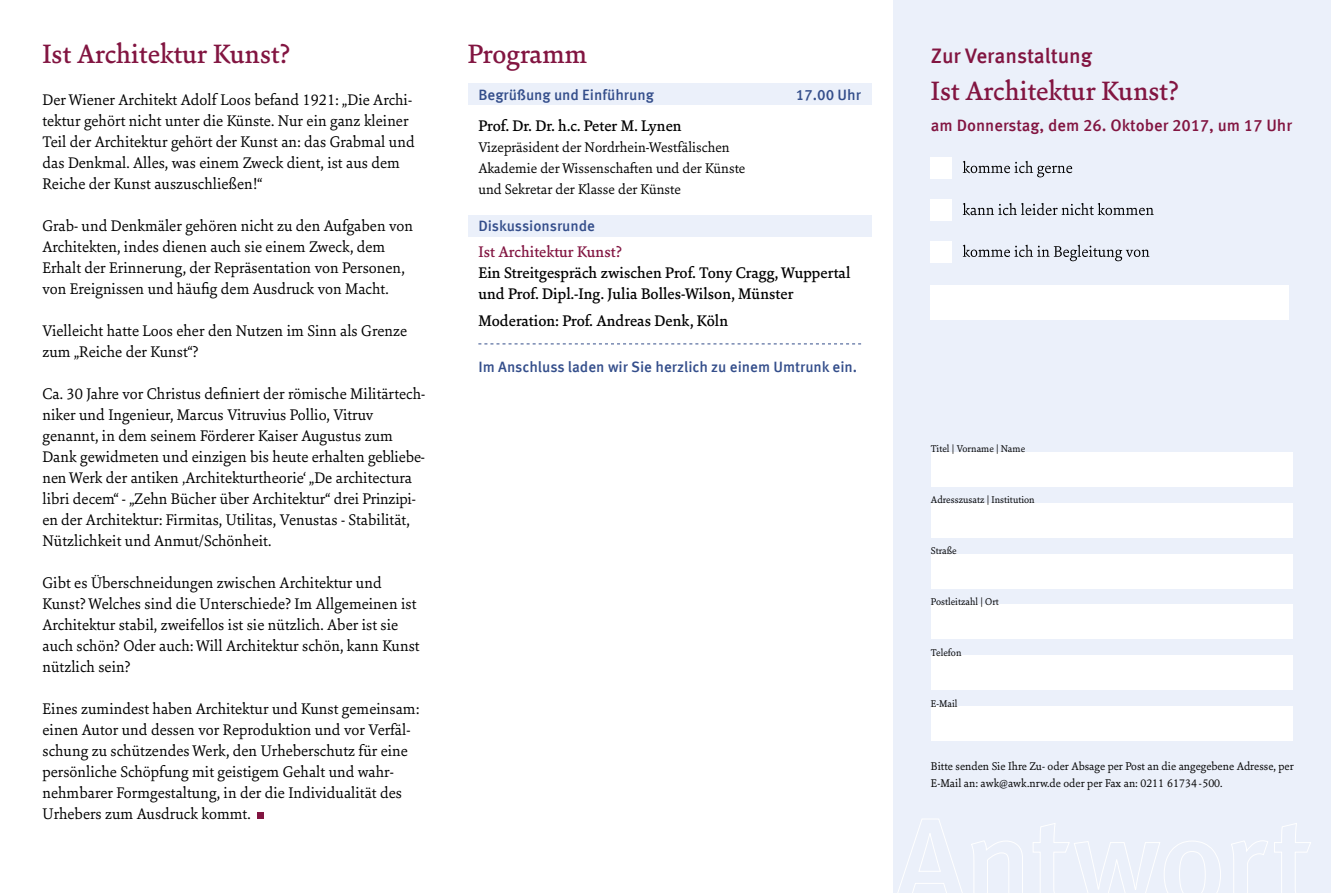
<style>
.page{position:relative;width:1331px;height:893px;background:#fff}
.page>*{position:absolute;margin:0;border:0;box-sizing:border-box;transform-origin:0 0}
.t1{font:500 28.5px "Sina Nova";color:#821541}
.t2{font:500 21px "Meta Offc";letter-spacing:-.01em;color:#821541}
.t3{font:16.5px/21px "Sina Nova";color:#000}
.t4{font:500 16.5px/21px "Sina Nova";color:#000}
.t5{font:500 16.5px "Meta Offc";color:#821541}
.t6{font:500 16.5px "Sina Nova";color:#821541}
.t7{font:15px/21px "Sina Nova";color:#000}
.t8{font:500 15px "Meta Offc";color:#344e8b}
.t9{font:12px/16.5px "Sina Nova";color:#000}
.t10{font:10.5px "Sina Nova";color:#000}
</style>
<div class="page">
<div style="left:893px;top:0;width:438px;height:893px;background:#ebf0fa"></div>
<svg style="left:897px;top:819px;width:126px;height:74px"></svg>
<svg style="left:1033px;top:823px;width:188px;height:70px"></svg>
<svg style="left:1231px;top:823px;width:80px;height:70px"></svg>
<div style="left:468px;top:84px;width:404px;height:21px;background:#ebf0fa"></div>
<div style="left:468px;top:215px;width:404px;height:21px;background:#ebf0fa"></div>
<svg style="left:478px;top:344px;width:383px;height:1px"></svg>
<svg style="left:963px;top:161px;width:109px;height:16px"></svg>
<svg style="left:963px;top:203px;width:191px;height:12px"></svg>
<svg style="left:963px;top:245px;width:186px;height:16px"></svg>
<div style="left:930px;top:286px;width:358px;height:34px;background:#fff"></div>
<div style="left:930px;top:242px;width:21px;height:21px;background:#fff"></div>
<div style="left:930px;top:200px;width:21px;height:21px;background:#fff"></div>
<div style="left:930px;top:157px;width:21px;height:22px;background:#fff"></div>
<svg style="left:258px;top:813px;width:6px;height:6px"></svg>
<div style="left:931px;top:707px;width:361px;height:34px;background:#fff"></div>
<div style="left:931px;top:452px;width:361px;height:34px;background:#fff"></div>
<div style="left:931px;top:503px;width:361px;height:34px;background:#fff"></div>
<div style="left:931px;top:554px;width:361px;height:34px;background:#fff"></div>
<div style="left:931px;top:605px;width:361px;height:34px;background:#fff"></div>
<div style="left:931px;top:656px;width:361px;height:34px;background:#fff"></div>
<h1 class="t1" style="left:43px;top:35px;width:249px">Ist Architektur Kunst?</h1>
<p class="t3" style="left:43px;top:89px;width:374px">Der Wiener Architekt Adolf Loos befand 1921: „Die Archi&shy;tektur gehört nicht unter die Künste. Nur ein ganz kleiner Teil der Architektur gehört der Kunst an: das Grabmal und das Denkmal. Alles, was einem Zweck dient, ist aus dem Reiche der Kunst auszuschließen!“</p>
<p class="t3" style="left:43px;top:215px;width:372px">Grab- und Denkmäler gehören nicht zu den Aufgaben von Architekten, indes dienen auch sie einem Zweck, dem Erhalt der Erinnerung, der Repräsentation von Personen, von Ereignissen und häufig dem Ausdruck von Macht.</p>
<p class="t3" style="left:43px;top:320px;width:366px">Vielleicht hatte Loos eher den Nutzen im Sinn als Grenze zum „Reiche der Kunst“?</p>
<p class="t3" style="left:43px;top:383px;width:384px">Ca. 30 Jahre vor Christus definiert der römische Militärtech&shy;niker und Ingenieur, Marcus Vitruvius Pollio, Vitruv genannt, in dem seinem Förderer Kaiser Augustus zum Dank gewidmeten und einzigen bis heute erhalten gebliebe&shy;nen Werk der antiken ‚Architekturtheorie‘ „De architectura libri decem“ - „Zehn Bücher über Architektur“ drei Prinzipi&shy;en der Architektur: Firmitas, Utilitas, Venustas - Stabilität, Nützlichkeit und Anmut/Schönheit.</p>
<p class="t3" style="left:43px;top:572px;width:379px">Gibt es Überschneidungen zwischen Architektur und Kunst? Welches sind die Unterschiede? Im Allgemeinen ist Architektur stabil, zweifellos ist sie nützlich. Aber ist sie auch schön? Oder auch: Will Architektur schön, kann Kunst nützlich sein?</p>
<p class="t3" style="left:43px;top:698px;width:378px">Eines zumindest haben Architektur und Kunst gemeinsam: einen Autor und dessen vor Reproduktion und vor Verfäl&shy;schung zu schützendes Werk, den Urheberschutz für eine persönliche Schöpfung mit geistigem Gehalt und wahr&shy;nehmbarer Formgestaltung, in der die Individualität des Urhebers zum Ausdruck kommt.</p>
<h1 class="t1" style="left:468px;top:35px;width:121px">Programm</h1>
<p class="t8" style="left:478px;top:86px;width:177px">Begrüßung und Einführung</p>
<p class="t8" style="left:796px;top:86px;width:67px">17.00 Uhr</p>
<p class="t4" style="left:478px;top:115px;width:205px">Prof. Dr. Dr. h.c. Peter M. Lynen</p>
<p class="t7" style="left:478px;top:136px;width:269px">Vizepräsident der Nordrhein-Westfälischen<br>Akademie der Wissenschaften und der Künste und Sekretar der Klasse der Künste</p>
<p class="t8" style="left:478px;top:217px;width:118px">Diskussionsrunde</p>
<p class="t6" style="left:478px;top:241px;width:145px">Ist Architektur Kunst?</p>
<p class="t4" style="left:478px;top:262px;width:374px">Ein Streitgespräch zwischen Prof. Tony Cragg, Wuppertal und Prof. Dipl.-Ing. Julia Bolles-Wilson, Münster</p>
<p class="t4" style="left:478px;top:309px;width:251px">Moderation: Prof. Andreas Denk, Köln</p>
<p class="t8" style="left:478px;top:358px;width:380px">Im Anschluss laden wir Sie herzlich zu einem Umtrunk ein.</p>
<p class="t2" style="left:931px;top:44px;width:163px">Zur Veranstaltung</p>
<h1 class="t1" style="left:931px;top:72px;width:249px">Ist Architektur Kunst?</h1>
<p class="t5" style="left:931px;top:116px;width:363px">am Donnerstag, dem 26. Oktober 2017, um 17 Uhr</p>
<p class="t10" style="left:931px;top:442px;width:96px">Titel | Vorname | Name</p>
<p class="t10" style="left:931px;top:493px;width:105px">Adresszusatz | Institution</p>
<p class="t10" style="left:931px;top:544px;width:27px">Straße</p>
<p class="t10" style="left:931px;top:595px;width:70px">Postleitzahl | Ort</p>
<p class="t10" style="left:931px;top:646px;width:32px">Telefon</p>
<p class="t10" style="left:931px;top:697px;width:28px">E-Mail</p>
<p class="t9" style="left:931px;top:758px;width:364px">Bitte senden Sie Ihre Zu- oder Absage per Post an die angegebene Adresse, per<br>E-Mail an: awk@awk.nrw.de oder per Fax an: 0211 61734 -500.</p>
</div>
